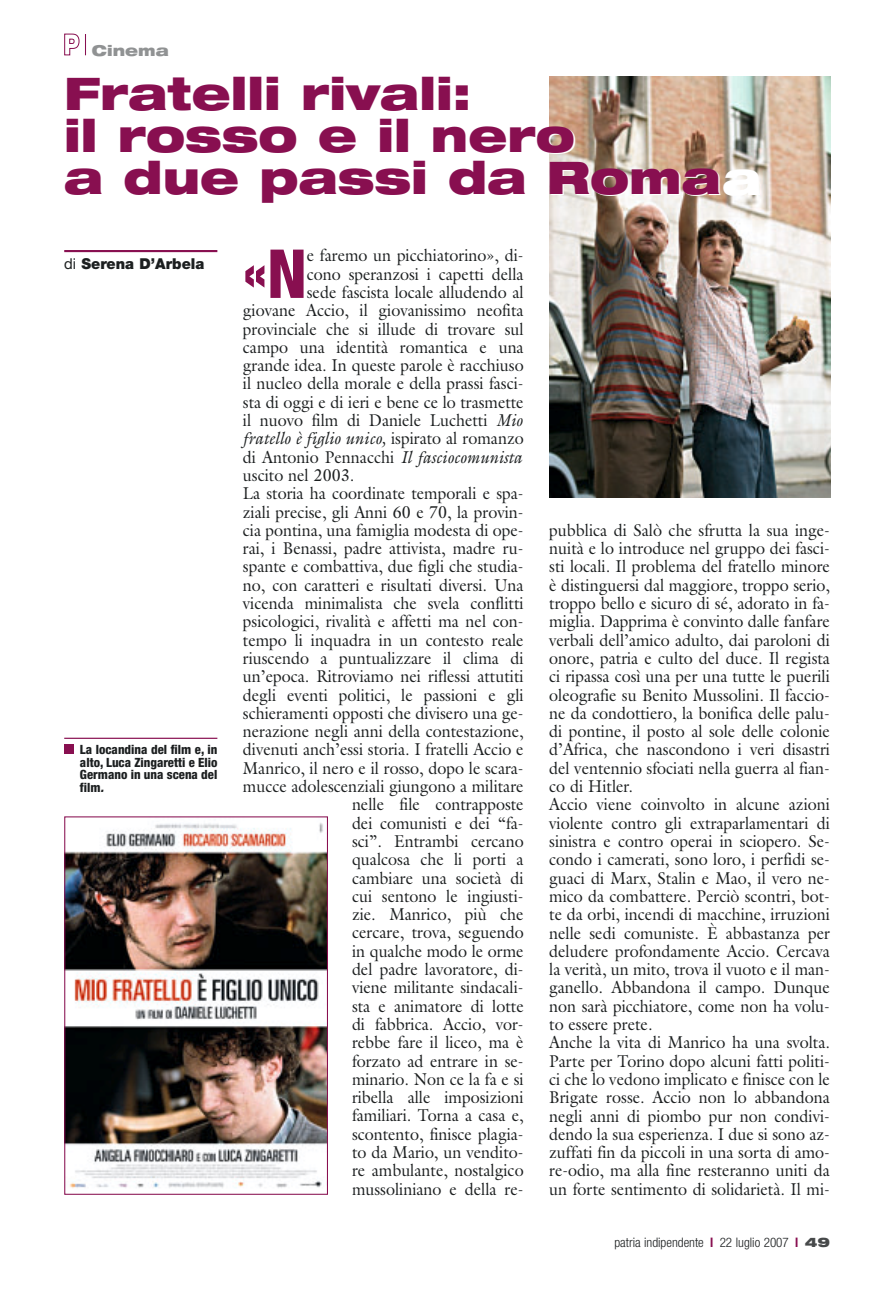
<style>
.page{position:relative;width:893px;height:1296px;background:#fff}
.page>*{position:absolute;margin:0;border:0;box-sizing:border-box;transform-origin:0 0}
.t1{font:800 condensed 54.15px "Helvetica Neue";color:#880f50}
.t2{font:900 expanded 45px/42px "Helvetica Neue";color:#880f50}
.t3{font:17.25px/18.3px "Galliard";color:#1c1f20;scale:.93 1}
.t4{font:italic 17.25px "Galliard";color:#1c1f20;scale:.93 1}
.t5{font:900 15px "Helvetica Neue";color:#1c1f20}
.t6{font:900 expanded 15px "Helvetica Neue";color:#909293}
.t7{font:300 condensed 13.2px "Helvetica Neue";color:#1c1f20}
.t8{font:800 condensed 12.75px/12.8px "Helvetica Neue";color:#1c1f20;text-align:justify}
.s1{color:#fff}
.s2{font-weight:400}
.s3{font-style:italic}
.s4{font-size:67.65px}
.s5{font-style:normal}
.s6{font-weight:700;color:#880f50}
.s7{font-weight:900;font-stretch:expanded;color:#47494a}
</style>
<div class="page">
<img style="left:549px;top:77px;width:281px;height:420px">
<svg style="left:64px;top:33px;width:22px;height:23px"></svg>
<hr style="left:64px;top:250px;width:153px;height:2px;background:#880f50">
<img style="left:66px;top:822px;width:260px;height:367px">
<div style="left:64px;top:816px;width:264px;height:379px;border:1px solid #880f50"></div>
<hr style="left:64px;top:738px;width:153px;height:1px;background:#880f50">
<div style="left:64px;top:745px;width:9px;height:9px;background:#880f50"></div>
<p class="t6" style="left:92px;top:45px;width:78px">Cinema</p>
<h2 class="t2" style="left:64px;top:77px;width:512px">Fratelli rivali:<br>il rosso e il nero</h2>
<h2 class="t2" style="left:64px;top:161px;width:698px">a due passi da Roma<span class="s1">a</span></h2>
<p class="t5" style="left:64px;top:258px;width:142px"><span class="s2">di</span> Serena D’Arbela</p>
<p class="t8" style="left:80px;top:744px;width:139px">La locandina del film e, in alto, Luca Zingaretti e Elio Germano in una scena del film<span class="s3">.</span></p>
<h1 class="t1" style="left:243px;top:253px;width:66px">«<span class="s4">N</span></h1>
<p class="t3" style="left:307px;top:248px;width:234px">e faremo un picchiatorino», di-</p>
<p class="t3" style="left:307px;top:266px;width:234px">cono speranzosi i capetti della</p>
<p class="t3" style="left:307px;top:285px;width:234px">sede fascista locale alludendo al</p>
<p class="t3" style="left:243px;top:303px;width:303px">giovane Accio, il giovanissimo neofita</p>
<p class="t3" style="left:243px;top:321px;width:303px">provinciale che si illude di trovare sul</p>
<p class="t3" style="left:243px;top:340px;width:303px">campo una identità romantica e una</p>
<p class="t3" style="left:243px;top:358px;width:303px">grande idea. In queste parole è racchiuso</p>
<p class="t3" style="left:243px;top:376px;width:303px">il nucleo della morale e della prassi fasci-</p>
<p class="t3" style="left:243px;top:394px;width:303px">sta di oggi e di ieri e bene ce lo trasmette</p>
<p class="t3" style="left:243px;top:413px;width:302px">il nuovo film di Daniele Luchetti <span class="s3">Mio</span></p>
<p class="t4" style="left:243px;top:432px;width:303px">fratello è figlio unico, <span class="s5">ispirato al romanzo</span></p>
<p class="t3" style="left:243px;top:449px;width:302px">di Antonio Pennacchi <span class="s3">Il fasciocomunista</span></p>
<p class="t3" style="left:243px;top:468px;width:121px">uscito nel 2003.</p>
<p class="t3" style="left:243px;top:486px;width:303px">La storia ha coordinate temporali e spa-</p>
<p class="t3" style="left:243px;top:504px;width:303px">ziali precise, gli Anni 60 e 70, la provin-</p>
<p class="t3" style="left:243px;top:523px;width:303px">cia pontina, una famiglia modesta di ope-</p>
<p class="t3" style="left:243px;top:541px;width:303px">rai, i Benassi, padre attivista, madre ru-</p>
<p class="t3" style="left:243px;top:559px;width:303px">spante e combattiva, due figli che studia-</p>
<p class="t3" style="left:243px;top:577px;width:303px">no, con caratteri e risultati diversi. Una</p>
<p class="t3" style="left:243px;top:596px;width:303px">vicenda minimalista che svela conflitti</p>
<p class="t3" style="left:243px;top:614px;width:303px">psicologici, rivalità e affetti ma nel con-</p>
<p class="t3" style="left:243px;top:632px;width:303px">tempo li inquadra in un contesto reale</p>
<p class="t3" style="left:243px;top:651px;width:303px">riuscendo a puntualizzare il clima di</p>
<p class="t3" style="left:243px;top:669px;width:303px">un’epoca. Ritroviamo nei riflessi attutiti</p>
<p class="t3" style="left:243px;top:687px;width:303px">degli eventi politici, le passioni e gli</p>
<p class="t3" style="left:243px;top:706px;width:303px">schieramenti opposti che divisero una ge-</p>
<p class="t3" style="left:243px;top:724px;width:303px">nerazione negli anni della contestazione,</p>
<p class="t3" style="left:243px;top:742px;width:303px">divenuti anch’essi storia. I fratelli Accio e</p>
<p class="t3" style="left:243px;top:760px;width:303px">Manrico, il nero e il rosso, dopo le scara-</p>
<p class="t3" style="left:243px;top:779px;width:303px">mucce adolescenziali giungono a militare</p>
<p class="t3" style="left:352px;top:797px;width:186px">nelle file contrapposte</p>
<p class="t3" style="left:352px;top:815px;width:186px">dei comunisti e dei “fa-</p>
<p class="t3" style="left:352px;top:834px;width:186px">sci”. Entrambi cercano</p>
<p class="t3" style="left:352px;top:852px;width:186px">qualcosa che li porti a</p>
<p class="t3" style="left:352px;top:870px;width:186px">cambiare una società di</p>
<p class="t3" style="left:352px;top:889px;width:186px">cui sentono le ingiusti-</p>
<p class="t3" style="left:352px;top:907px;width:186px">zie. Manrico, più che</p>
<p class="t3" style="left:352px;top:925px;width:186px">cercare, trova, seguendo</p>
<p class="t3" style="left:352px;top:943px;width:186px">in qualche modo le orme</p>
<p class="t3" style="left:352px;top:962px;width:186px">del padre lavoratore, di-</p>
<p class="t3" style="left:352px;top:980px;width:186px">viene militante sindacali-</p>
<p class="t3" style="left:352px;top:998px;width:186px">sta e animatore di lotte</p>
<p class="t3" style="left:352px;top:1017px;width:186px">di fabbrica. Accio, vor-</p>
<p class="t3" style="left:352px;top:1035px;width:186px">rebbe fare il liceo, ma è</p>
<p class="t3" style="left:352px;top:1053px;width:186px">forzato ad entrare in se-</p>
<p class="t3" style="left:352px;top:1072px;width:186px">minario. Non ce la fa e si</p>
<p class="t3" style="left:352px;top:1090px;width:186px">ribella alle imposizioni</p>
<p class="t3" style="left:352px;top:1108px;width:186px">familiari. Torna a casa e,</p>
<p class="t3" style="left:352px;top:1126px;width:186px">scontento, finisce plagia-</p>
<p class="t3" style="left:352px;top:1145px;width:186px">to da Mario, un vendito-</p>
<p class="t3" style="left:352px;top:1163px;width:186px">re ambulante, nostalgico</p>
<p class="t3" style="left:352px;top:1181px;width:186px">mussoliniano e della re-</p>
<p class="t3" style="left:549px;top:523px;width:303px">pubblica di Salò che sfrutta la sua inge&shy;nuità e lo introduce nel gruppo dei fasci&shy;sti locali. Il problema del fratello minore è distinguersi dal maggiore, troppo serio, troppo bello e sicuro di sé, adorato in fa&shy;miglia. Dapprima è convinto dalle fanfare verbali dell’amico adulto, dai paroloni di onore, patria e culto del duce. Il regista ci ripassa così una per una tutte le puerili oleografie su Benito Mussolini. Il faccio&shy;ne da condottiero, la bonifica delle palu&shy;di pontine, il posto al sole delle colonie d’Africa, che nascondono i veri disastri del ventennio sfociati nella guerra al fian&shy;co di Hitler.<br>Accio viene coinvolto in alcune azioni violente contro gli extraparlamentari di sinistra e contro operai in sciopero. Se&shy;condo i camerati, sono loro, i perfidi se&shy;guaci di Marx, Stalin e Mao, il vero ne&shy;mico da combattere. Perciò scontri, bot&shy;te da orbi, incendi di macchine, irruzioni nelle sedi comuniste. È abbastanza per deludere profondamente Accio. Cercava la verità, un mito, trova il vuoto e il man&shy;ganello. Abbandona il campo. Dunque non sarà picchiatore, come non ha volu&shy;to essere prete.<br>Anche la vita di Manrico ha una svolta.<br>Parte per Torino dopo alcuni fatti politi&shy;ci che lo vedono implicato e finisce con le Brigate rosse. Accio non lo abbandona negli anni di piombo pur non condivi&shy;dendo la sua esperienza. I due si sono az&shy;zuffati fin da piccoli in una sorta di amo&shy;re-odio, ma alla fine resteranno uniti da un forte sentimento di solidarietà. Il mi-</p>
<p class="t7" style="left:614px;top:1238px;width:217px">patria indipendente <span class="s6">l</span> 22 luglio 2007 <span class="s6">l</span> <span class="s7">49</span></p>
</div>
